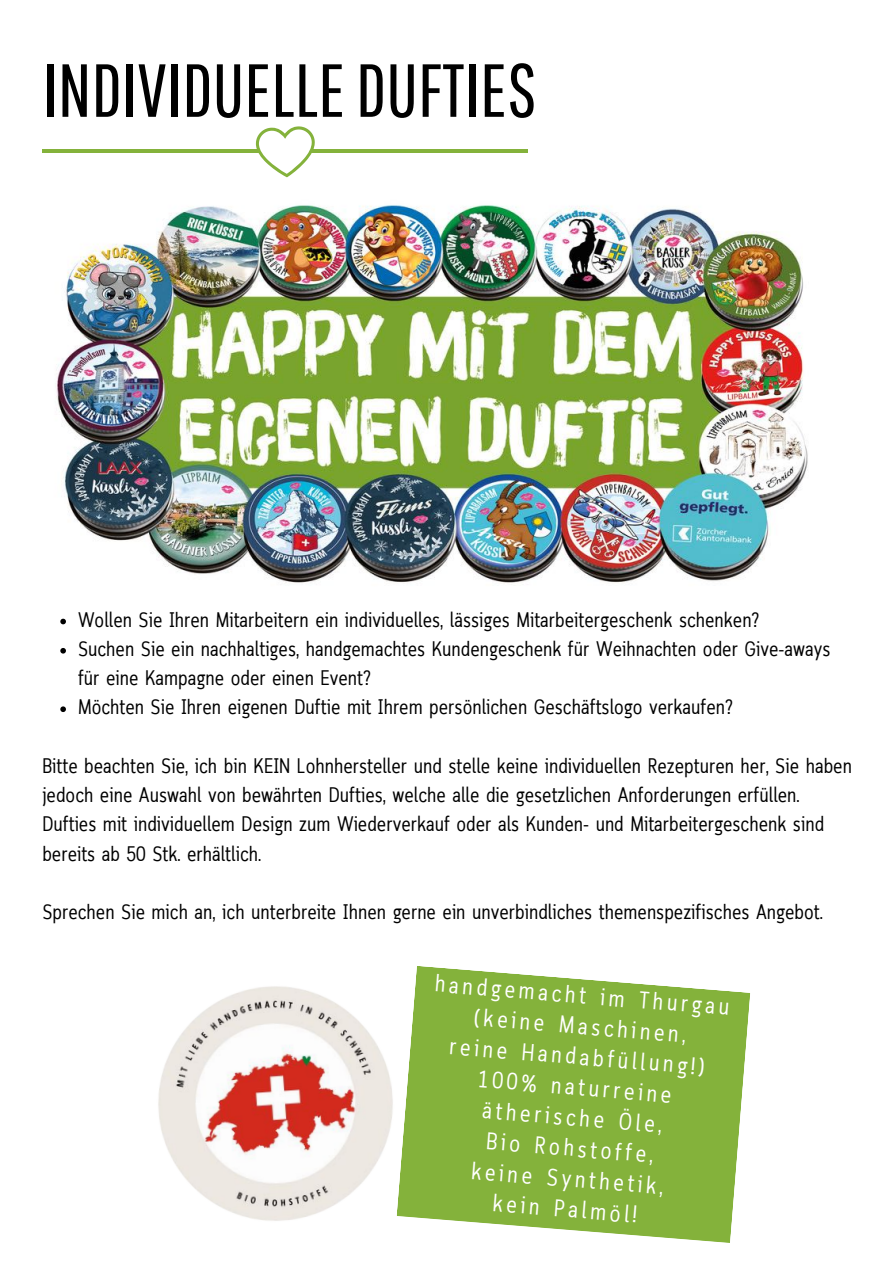
<style>
.page{position:relative;width:893px;height:1264px;background:#fff}
.page>*{position:absolute;margin:0;border:0;box-sizing:border-box;transform-origin:0 0}
.t1{font:75px "Pathway Gothic One";color:#000}
.t2{font:24px "Cloud Cond";color:#fff}
.t3{font:21px/29.2px "Cloud Cond";color:#000}
</style>
<div class="page">
<svg style="left:256px;top:126px;width:59px;height:51px"></svg>
<hr style="left:42px;top:149px;width:217px;height:3px;background:#84b23b">
<hr style="left:312px;top:149px;width:216px;height:3px;background:#84b23b">
<svg style="left:60px;top:618px;width:6px;height:6px"></svg>
<svg style="left:60px;top:648px;width:6px;height:5px"></svg>
<svg style="left:60px;top:706px;width:6px;height:6px"></svg>
<img style="left:158px;top:986px;width:235px;height:235px">
<img style="left:55px;top:205px;width:753px;height:378px">
<svg style="left:396px;top:966px;width:354px;height:276px;background:#95bd57"></svg>
<p class="t1" style="left:42px;top:45px;width:496px">INDIVIDUELLE DUFTIES</p>
<p class="t3" style="left:78px;top:606px;width:683px">Wollen Sie Ihren Mitarbeitern ein individuelles, lässiges Mitarbeitergeschenk schenken?</p>
<p class="t3" style="left:78px;top:635px;width:753px">Suchen Sie ein nachhaltiges, handgemachtes Kundengeschenk für Weihnachten oder Give-aways für eine Kampagne oder einen Event?</p>
<p class="t3" style="left:78px;top:694px;width:656px">Möchten Sie Ihren eigenen Duftie mit Ihrem persönlichen Geschäftslogo verkaufen?</p>
<p class="t3" style="left:42px;top:752px;width:811px">Bitte beachten Sie, ich bin KEIN Lohnhersteller und stelle keine individuellen Rezepturen her, Sie haben jedoch eine Auswahl von bewährten Dufties, welche alle die gesetzlichen Anforderungen erfüllen.<br>Dufties mit individuellem Design zum Wiederverkauf oder als Kunden- und Mitarbeitergeschenk sind bereits ab 50 Stk. erhältlich.</p>
<p class="t3" style="left:42px;top:898px;width:782px">Sprechen Sie mich an, ich unterbreite Ihnen gerne ein unverbindliches themenspezifisches Angebot.</p>
<p class="t2" style="left:436px;top:973px;width:296px;rotate:5deg">handgemacht im Thurgau</p>
<p class="t2" style="left:474px;top:1007px;width:214px;rotate:5deg">(keine Maschinen,</p>
<p class="t2" style="left:450px;top:1035px;width:258px;rotate:5deg">reine Handabfüllung!)</p>
<p class="t2" style="left:479px;top:1068px;width:195px;rotate:5deg">100% naturreine</p>
<p class="t2" style="left:483px;top:1100px;width:181px;rotate:5deg">ätherische Öle,</p>
<p class="t2" style="left:487px;top:1131px;width:169px;rotate:5deg">Bio Rohstoffe,</p>
<p class="t2" style="left:472px;top:1160px;width:194px;rotate:5deg">keine Synthetik,</p>
<p class="t2" style="left:493px;top:1193px;width:146px;rotate:5deg">kein Palmöl!</p>
</div>
